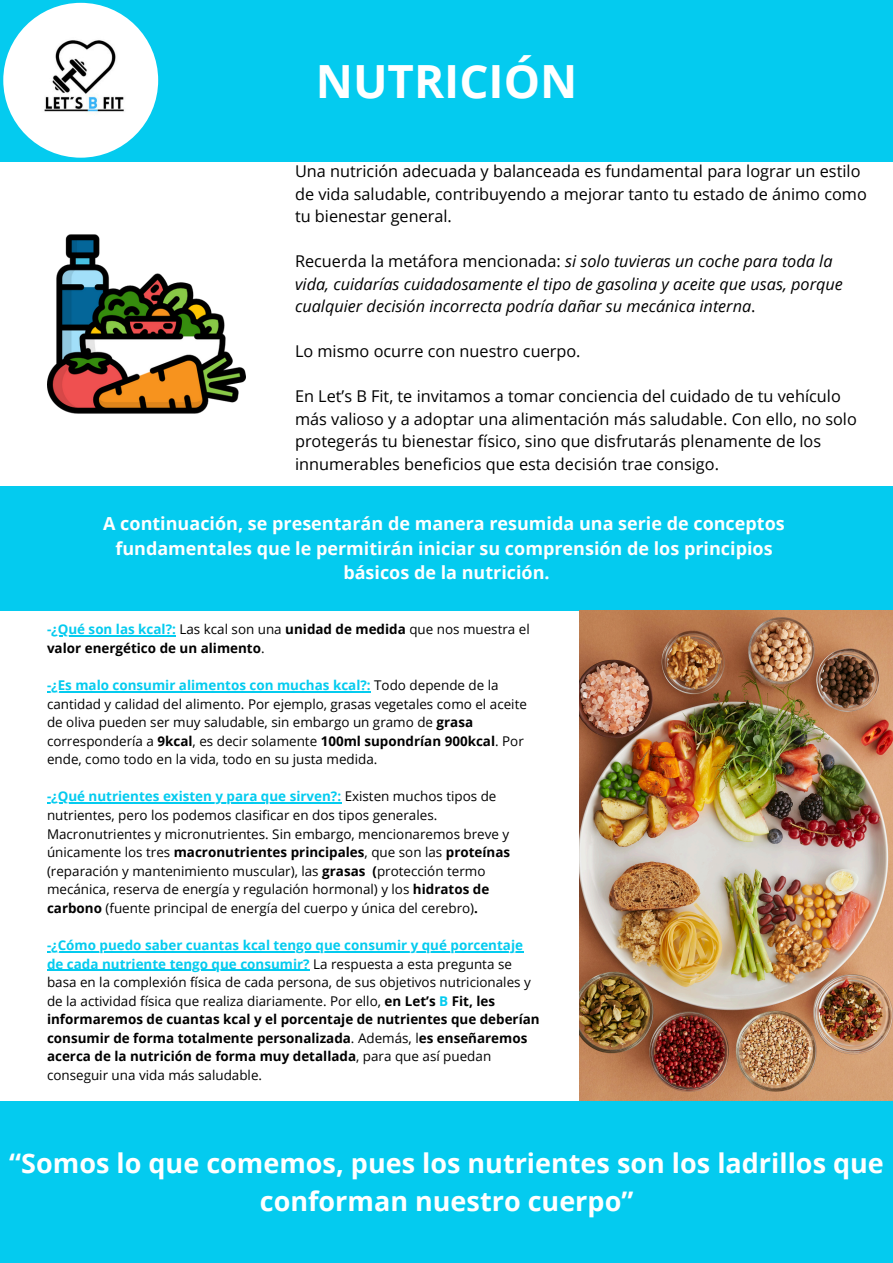
<style>
.page{position:relative;width:893px;height:1263px;background:#fff}
.page>*{position:absolute;margin:0;border:0;box-sizing:border-box;transform-origin:0 0}
.t1{font:700 45.75px "Open Sans";color:#fff}
.t2{font:700 27px/37.7px "Open Sans";color:#fff;text-align:center}
.t3{font:700 18px/24.8px "Open Sans";color:#fff;text-align:center}
.t4{font:16.27px/22.5px "Open Sans";color:#000}
.t5{font:italic 16.27px/22.5px "Open Sans";color:#000}
.t6{font:13.42px/18.6px "Open Sans";color:#000}
.t7{font:700 13.42px "Open Sans";color:#04cbef}
.t8{font:700 13.42px "Open Sans";color:#000}
.s1{font-style:normal}
.s2{font-weight:700;color:#04cbef}
.s3{font-weight:700}
.s4{font-weight:400}
</style>
<div class="page">
<div style="left:0;top:0;width:893px;height:162px;background:#04cbef"></div>
<img style="left:3px;top:3px;width:155px;height:155px;border-radius:50%">
<div style="left:0;top:1101px;width:893px;height:162px;background:#04cbef"></div>
<div style="left:0;top:486px;width:893px;height:125px;background:#04cbef"></div>
<img style="left:579px;top:611px;width:314px;height:490px">
<img style="left:47px;top:234px;width:199px;height:180px">
<hr style="left:51px;top:635px;width:125px;height:2px;background:#04cbef">
<hr style="left:47px;top:691px;width:324px;height:1px;background:#04cbef">
<hr style="left:47px;top:802px;width:294px;height:2px;background:#04cbef">
<hr style="left:47px;top:951px;width:476px;height:1px;background:#04cbef">
<hr style="left:47px;top:970px;width:263px;height:1px;background:#04cbef">
<h1 class="t1" style="left:316px;top:50px;width:263px">NUTRICIÓN</h1>
<h4 class="t4" style="left:295px;top:160px;width:573px">Una nutrición adecuada y balanceada es fundamental para lograr un estilo de vida saludable, contribuyendo a mejorar tanto tu estado de ánimo como tu bienestar general.</h4>
<p class="t5" style="left:295px;top:250px;width:549px"><span class="s1">Recuerda la metáfora mencionada:</span> si solo tuvieras un coche para toda la vida, cuidarías cuidadosamente el tipo de gasolina y aceite que usas, porque cualquier decisión incorrecta podría dañar su mecánica interna<span class="s1">.</span></p>
<h3 class="t4" style="left:295px;top:340px;width:287px">Lo mismo ocurre con nuestro cuerpo.</h3>
<p class="t4" style="left:295px;top:385px;width:563px">En Let’s B Fit, te invitamos a tomar conciencia del cuidado de tu vehículo más valioso y a adoptar una alimentación más saludable. Con ello, no solo protegerás tu bienestar físico, sino que disfrutarás plenamente de los innumerables beneficios que esta decisión trae consigo.</p>
<h4 class="t3" style="left:103px;top:511px;width:683px">A continuación, se presentarán de manera resumida una serie de conceptos fundamentales que le permitirán iniciar su comprensión de los principios básicos de la nutrición.</h4>
<p class="t6" style="left:47px;top:620px;width:484px"><span class="s2">-¿Qué son las kcal?:</span> Las kcal son una <span class="s3">unidad de medida</span> que nos muestra el</p>
<p class="t8" style="left:47px;top:638px;width:219px">valor energético de un alimento<span class="s4">.</span></p>
<p class="t6" style="left:47px;top:675px;width:481px"><span class="s2">-¿Es malo consumir alimentos con muchas kcal?:</span> Todo depende de la cantidad y calidad del alimento. Por ejemplo, grasas vegetales como el aceite de oliva pueden ser muy saludable, sin embargo un gramo de <span class="s3">grasa </span>correspondería a <span class="s3">9kcal</span>, es decir solamente <span class="s3">100ml supondrían 900kcal</span>. Por ende, como todo en la vida, todo en su justa medida.</p>
<p class="t6" style="left:47px;top:787px;width:465px"><span class="s2">-¿Qué nutrientes existen y para que sirven?:</span> Existen muchos tipos de nutrientes, pero los podemos clasificar en dos tipos generales.<br>Macronutrientes y micronutrientes. Sin embargo, mencionaremos breve y únicamente los tres <span class="s3">macronutrientes principales</span>, que son las <span class="s3">proteínas </span>(reparación y mantenimiento muscular), las <span class="s3">grasas (</span>protección termo mecánica, reserva de energía y regulación hormonal) y los <span class="s3">hidratos de carbono</span> (fuente principal de energía del cuerpo y única del cerebro)<span class="s3">.</span></p>
<h2 class="t7" style="left:47px;top:935px;width:477px">-¿Cómo puedo saber cuantas kcal tengo que consumir y qué porcentaje</h2>
<p class="t6" style="left:47px;top:954px;width:494px"><span class="s2">de cada nutriente tengo que consumir?</span> La respuesta a esta pregunta se basa en la complexión física de cada persona, de sus objetivos nutricionales y de la actividad física que realiza diariamente. Por ello, <span class="s3">en Let’s</span> <span class="s2">B</span> <span class="s3">Fit, les informaremos de cuantas kcal y el porcentaje de nutrientes que deberían consumir de forma totalmente personalizada</span>. Además, l<span class="s3">es enseñaremos acerca de la nutrición de forma muy detallada</span>, para que así puedan conseguir una vida más saludable.</p>
<h4 class="t2" style="left:9px;top:1144px;width:876px">“Somos lo que comemos, pues los nutrientes son los ladrillos que conforman nuestro cuerpo”</h4>
</div>
